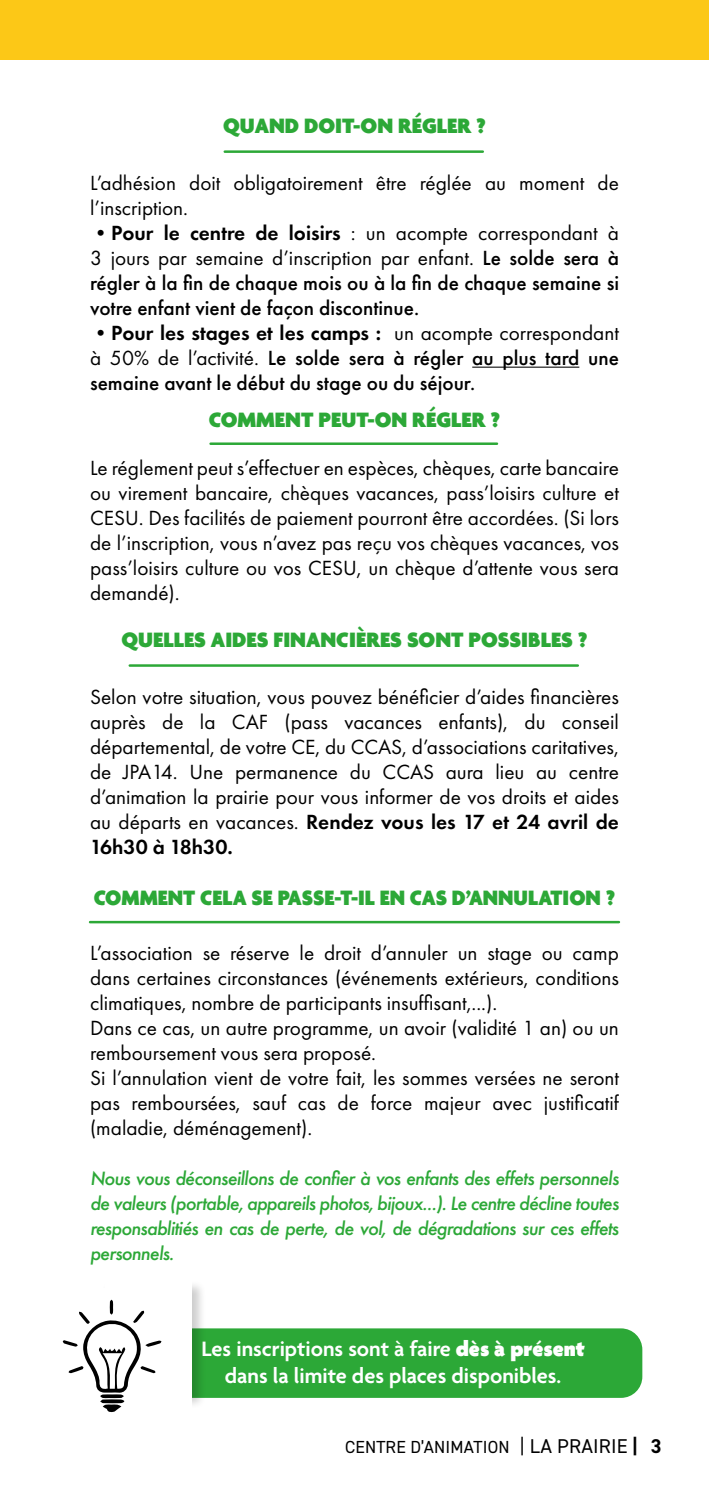
<style>
.page{position:relative;width:709px;height:1489px;background:#fff}
.page>*{position:absolute;margin:0;border:0;box-sizing:border-box;transform-origin:0 0}
.t1{font:900 22.5px "Agenda";color:#2ca837}
.t2{font:600 22.5px/27px "Agenda";color:#fff;text-align:center}
.t3{font:21.25px/25px "Futura PT";color:#000}
.t4{font:500 21.25px/25px "Futura PT";color:#000;text-align:justify}
.t5{font:italic 500 20px/25px "Futura PT";letter-spacing:-.035em;color:#2ca837;text-align:justify}
.t6{font:17.5px "DIN2014";letter-spacing:.01em;color:#000}
.s1{font-weight:400}
.s2{font-weight:600}
.s3{font-weight:900}
.s4{font-size:20px}
.s5{font-weight:700;font-size:20px}
</style>
<div class="page">
<div style="left:132px;top:1328px;width:510px;height:69px;background:#2ca837;border-radius:21px"></div>
<div style="left:101px;top:1280px;width:105px;height:129px;background:#000;opacity:.2"></div>
<div style="left:102px;top:1287px;width:89px;height:113px;background:#fff"></div>
<div style="left:105px;top:1265px;width:86px;height:24px;background:#fff"></div>
<div style="left:105px;top:1398px;width:86px;height:24px;background:#fff"></div>
<svg style="left:63px;top:1299px;width:98px;height:113px"></svg>
<hr style="left:472px;top:366px;width:107px;height:1px;background:#000">
<hr style="left:225px;top:150px;width:258px;height:3px;background:#2ca837">
<hr style="left:210px;top:442px;width:287px;height:3px;background:#2ca837">
<hr style="left:130px;top:664px;width:448px;height:2px;background:#2ca837">
<hr style="left:90px;top:920px;width:529px;height:3px;background:#2ca837">
<div style="left:0;top:0;width:709px;height:60px;background:#fcc817"></div>
<p class="t1" style="left:223px;top:114px;width:264px">QUAND DOIT-ON RÉGLER ?</p>
<p class="t3" style="left:90px;top:170px;width:530px">L’adhésion doit obligatoirement être réglée au moment de l’inscription.</p>
<p class="t4" style="left:90px;top:220px;width:530px"><span class="s1">•</span><span class="s2">Pour le centre de loisirs</span> <span class="s1">: un acompte correspondant à 3 jours par semaine d’inscription par enfant.</span> Le solde sera à régler à la fin de chaque mois ou à la fin de chaque semaine si votre enfant vient de façon discontinue.</p>
<p class="t4" style="left:90px;top:320px;width:530px"><span class="s1">•</span><span class="s2">Pour les stages et les camps :</span> <span class="s1">un acompte correspondant à 50% de l’activité.</span> Le solde sera à régler au plus tard une semaine avant le début du stage ou du séjour.</p>
<p class="t1" style="left:209px;top:407px;width:293px">COMMENT PEUT-ON RÉGLER ?</p>
<p class="t3" style="left:90px;top:455px;width:530px;text-align:justify">Le réglement peut s’effectuer en espèces, chèques, carte bancaire ou virement bancaire, chèques vacances, pass’loisirs culture et CESU. Des facilités de paiement pourront être accordées. (Si lors de l’inscription, vous n’avez pas reçu vos chèques vacances, vos pass’loisirs culture ou vos CESU, un chèque d’attente vous sera demandé).</p>
<p class="t1" style="left:121px;top:627px;width:468px">QUELLES AIDES FINANCIÈRES SONT POSSIBLES ?</p>
<p class="t3" style="left:90px;top:684px;width:530px;text-align:justify">Selon votre situation, vous pouvez bénéficier d’aides financières auprès de la CAF (pass vacances enfants), du conseil départemental, de votre CE, du CCAS, d’associations caritatives, de JPA14. Une permanence du CCAS aura lieu au centre d’animation la prairie pour vous informer de vos droits et aides au départs en vacances. <span class="s2">Rendez vous les 17 et 24 avril de 16h30 à 18h30.</span></p>
<p class="t1" style="left:94px;top:886px;width:523px">COMMENT CELA SE PASSE-T-IL EN CAS D’ANNULATION ?</p>
<p class="t3" style="left:90px;top:940px;width:530px">L’association se réserve le droit d’annuler un stage ou camp dans certaines circonstances (événements extérieurs, conditions climatiques, nombre de participants insuffisant,...).<br>Dans ce cas, un autre programme, un avoir (validité 1 an) ou un remboursement vous sera proposé.<br>Si l’annulation vient de votre fait, les sommes versées ne seront pas remboursées, sauf cas de force majeur avec justificatif (maladie, déménagement).</p>
<p class="t5" style="left:90px;top:1165px;width:530px">Nous vous déconseillons de confier à vos enfants des effets personnels de valeurs (portable, appareils photos, bijoux...). Le centre décline toutes responsablitiés en cas de perte, de vol, de dégradations sur ces effets personnels.</p>
<p class="t2" style="left:201px;top:1336px;width:385px">Les inscriptions sont à faire <span class="s3">dès à présent </span>dans la limite des places disponibles.</p>
<p class="t6" style="left:345px;top:1435px;width:318px">CENTRE D’ANIMATION <span class="s4">| LA PRAIRIE</span> <span class="s5">| 3</span></p>
</div>
